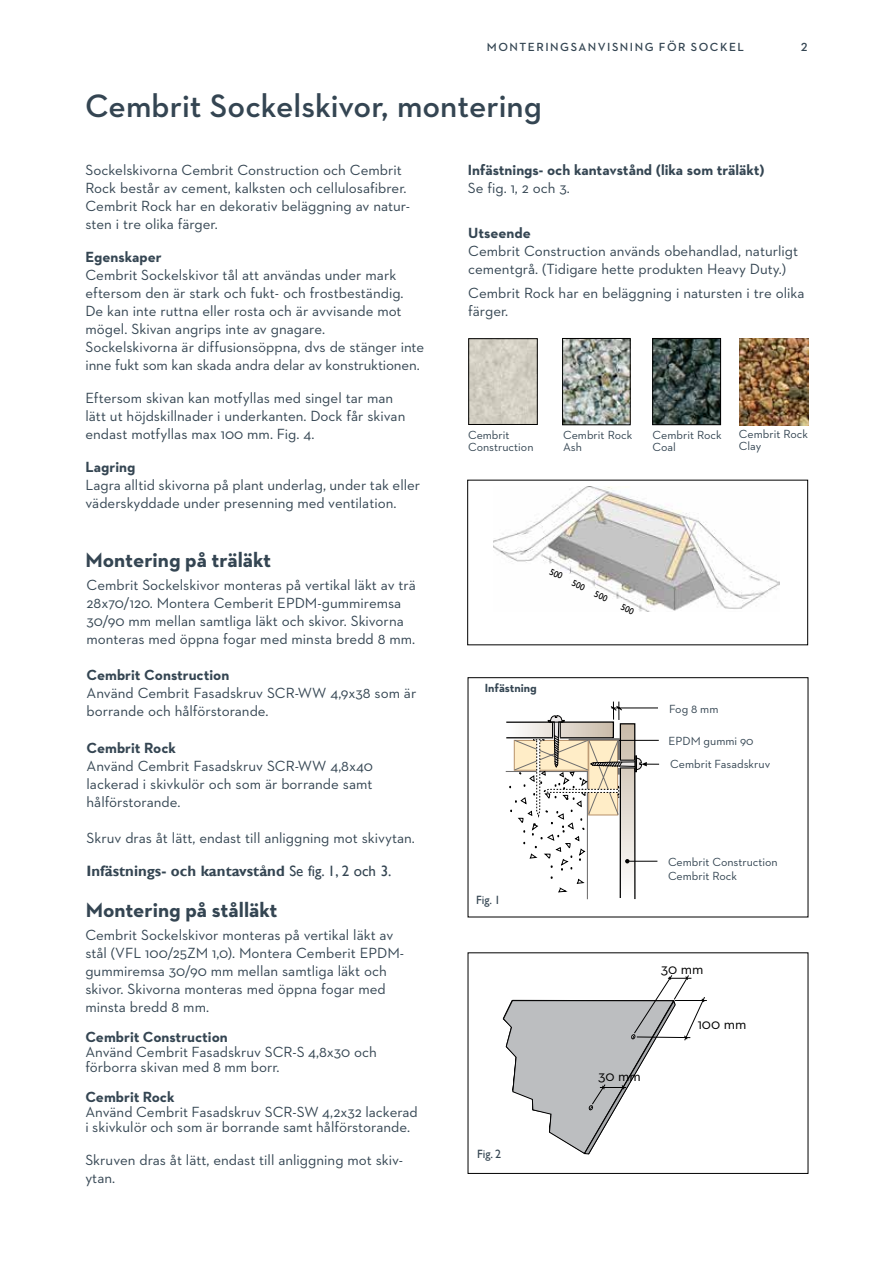
<style>
.page{position:relative;width:893px;height:1263px;background:#fff}
.page>*{position:absolute;margin:0;border:0;box-sizing:border-box;transform-origin:0 0}
.t1{font:600 33px "Neutraface 2 Text";color:#344552}
.t2{font:700 21px "Neutraface 2 Text";color:#344552}
.t3{font:15px/18px "Neutraface 2 Text";color:#344552}
.t4{font:700 15px "Neutraface 2 Text";color:#344552}
.t5{font:700 15px "Gill Sans";color:#344552}
.t6{font:15px "Neutraface 2 Text";color:#000}
.t7{font:12px/12px "Neutraface 2 Text";color:#344552}
.t8{font:600 12px "Neutraface 2 Text";letter-spacing:.125em;color:#344552}
.t9{font:12px "Gill Sans";color:#344552}
.t10{font:700 12px "Neutraface 2 Text";color:#344552}
.s1{font-weight:400}
</style>
<div class="page">
<div style="left:467px;top:480px;width:341px;height:165px;border:1px solid #000"></div>
<img style="left:470px;top:340px;width:65px;height:83px">
<div style="left:468px;top:338px;width:69px;height:87px;border:1px solid #000"></div>
<img style="left:493px;top:524px;width:287px;height:85px">
<img style="left:564px;top:340px;width:64px;height:83px">
<div style="left:562px;top:338px;width:68px;height:87px;border:1px solid #000"></div>
<img style="left:654px;top:340px;width:65px;height:83px">
<div style="left:652px;top:338px;width:69px;height:87px;border:1px solid #000"></div>
<img style="left:739px;top:338px;width:69px;height:87px">
<hr style="left:675px;top:1000px;width:32px;height:1px;background:#000">
<svg style="left:499px;top:425px;width:206px;height:749px"></svg>
<p class="t8" style="left:487px;top:39px;width:259px">MONTERINGSANVISNING FÖR SOCKEL</p>
<p class="t8" style="left:801px;top:39px;width:8px">2</p>
<h1 class="t1" style="left:85px;top:85px;width:458px">Cembrit Sockelskivor, montering</h1>
<p class="t3" style="left:86px;top:161px;width:326px">Sockelskivorna Cembrit Construction och Cembrit Rock består av cement, kalksten och cellulosafibrer.<br>Cembrit Rock har en dekorativ beläggning av natur&shy;sten i tre olika färger.</p>
<p class="t4" style="left:86px;top:247px;width:78px">Egenskaper</p>
<p class="t3" style="left:86px;top:266px;width:340px">Cembrit Sockelskivor tål att användas under mark eftersom den är stark och fukt- och frostbeständig.<br>De kan inte ruttna eller rosta och är avvisande mot mögel. Skivan angrips inte av gnagare.<br>Sockelskivorna är diffusionsöppna, dvs de stänger inte inne fukt som kan skada andra delar av konstruktionen.</p>
<p class="t3" style="left:86px;top:389px;width:321px">Eftersom skivan kan motfyllas med singel tar man lätt ut höjdskillnader i underkanten. Dock får skivan endast motfyllas max 100 mm. Fig. 4.</p>
<p class="t4" style="left:86px;top:457px;width:51px">Lagring</p>
<p class="t3" style="left:86px;top:476px;width:336px">Lagra alltid skivorna på plant underlag, under tak eller väderskyddade under presenning med ventilation.</p>
<h2 class="t2" style="left:86px;top:546px;width:187px">Montering på träläkt</h2>
<p class="t3" style="left:87px;top:576px;width:331px">Cembrit Sockelskivor monteras på vertikal läkt av trä 28x70/120. Montera Cemberit EPDM-gummiremsa 30/90 mm mellan samtliga läkt och skivor. Skivorna monteras med öppna fogar med minsta bredd 8 mm.</p>
<p class="t4" style="left:87px;top:666px;width:144px">Cembrit Construction</p>
<p class="t3" style="left:87px;top:684px;width:331px">Använd Cembrit Fasadskruv SCR-WW 4,9x38 som är borrande och hålförstorande.</p>
<p class="t4" style="left:87px;top:738px;width:91px">Cembrit Rock</p>
<p class="t3" style="left:87px;top:756px;width:288px;text-align:justify">Använd Cembrit Fasadskruv SCR-WW 4,8x40 lackerad i skivkulör och som är borrande samt hålförstorande.</p>
<p class="t3" style="left:87px;top:828px;width:330px">Skruv dras åt lätt, endast till anliggning mot skivytan.</p>
<p class="t5" style="left:87px;top:861px;width:306px">Infästnings- och kantavstånd <span class="s1">Se fig. 1, 2 och 3.</span></p>
<h2 class="t2" style="left:86px;top:896px;width:193px">Montering på stålläkt</h2>
<p class="t3" style="left:85px;top:925px;width:320px">Cembrit Sockelskivor monteras på vertikal läkt av stål (VFL 100/25ZM 1,0). Montera Cemberit EPDM&shy;gummiremsa 30/90 mm mellan samtliga läkt och skivor. Skivorna monteras med öppna fogar med minsta bredd 8 mm.</p>
<p class="t4" style="left:85px;top:1027px;width:144px">Cembrit Construction</p>
<p class="t3" style="left:85px;top:1044px;width:293px;line-height:15px">Använd Cembrit Fasadskruv SCR-S 4,8x30 och förborra skivan med 8 mm borr.</p>
<p class="t4" style="left:85px;top:1087px;width:91px">Cembrit Rock</p>
<p class="t3" style="left:85px;top:1104px;width:334px;line-height:15px">Använd Cembrit Fasadskruv SCR-SW 4,2x32 lackerad i skivkulör och som är borrande samt hålförstorande.</p>
<p class="t3" style="left:85px;top:1150px;width:318px">Skruven dras åt lätt, endast till anliggning mot skiv&shy;ytan.</p>
<p class="t4" style="left:468px;top:160px;width:298px">Infästnings- och kantavstånd (lika som träläkt)</p>
<p class="t3" style="left:468px;top:179px;width:104px">Se fig. 1, 2 och 3.</p>
<p class="t4" style="left:468px;top:223px;width:64px">Utseende</p>
<p class="t3" style="left:468px;top:241px;width:331px">Cembrit Construction används obehandlad, naturligt cementgrå. (Tidigare hette produkten Heavy Duty.)</p>
<p class="t3" style="left:468px;top:283px;width:338px">Cembrit Rock har en beläggning i natursten i tre olika färger.</p>
<p class="t7" style="left:468px;top:428px;width:67px">Cembrit<br>Construction</p>
<p class="t7" style="left:563px;top:429px;width:71px">Cembrit Rock<br>Ash</p>
<p class="t7" style="left:653px;top:429px;width:71px">Cembrit Rock<br>Coal</p>
<p class="t7" style="left:739px;top:428px;width:71px">Cembrit Rock<br>Clay</p>
<p class="t10" style="left:485px;top:680px;width:53px">Infästning</p>
<p class="t9" style="left:476px;top:893px;width:26px">Fig. 1</p>
<p class="t9" style="left:477px;top:1146px;width:26px">Fig. 2</p>
<p class="t7" style="left:669px;top:703px;width:51px">Fog 8 mm</p>
<p class="t7" style="left:669px;top:729px;width:103px;line-height:23.1px">EPDM gummi 90<br>Cembrit Fasadskruv</p>
<p class="t7" style="left:668px;top:854px;width:111px;line-height:14.4px">Cembrit Construction<br>Cembrit Rock</p>
<p class="t6" style="left:598px;top:1067px;width:44px">30 mm</p>
<p class="t6" style="left:661px;top:960px;width:44px">30 mm</p>
<p class="t6" style="left:698px;top:1014px;width:50px">100 mm</p>
</div>
